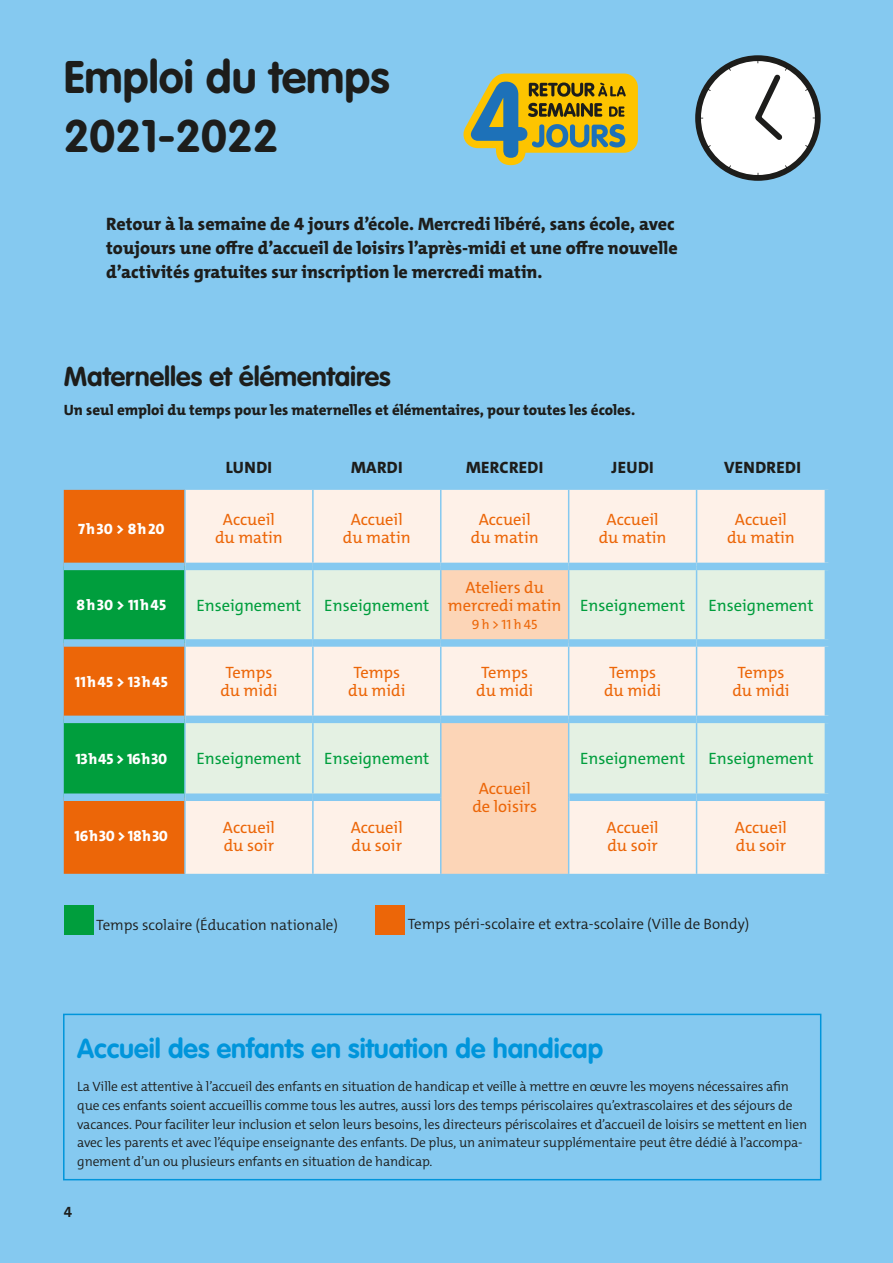
<style>
.page{position:relative;width:893px;height:1263px;background:#85c9f0}
.page>*{position:absolute;margin:0;border:0;box-sizing:border-box;transform-origin:0 0}
.t1{font:700 45px/58.5px "VAG Rounded LT Pro";color:#1d1d1b}
.t2{font:700 27px "VAG Rounded LT Pro";color:#0095db}
.t3{font:700 27px "VAG Rounded LT Pro";color:#1d1d1b}
.t4{font:800 18px/24px "The Mix C4 s";color:#1d1d1b}
.t5{font:16.5px/18px "The Mix C4 s";color:#ec6608;text-align:center}
.t6{font:16.5px "The Mix C4 s";color:#009e3d}
.t7{font:800 16.5px "The Mix C4 s";letter-spacing:.02em;color:#1d1d1b}
.t8{font:300 15px "The Mix C4 s";color:#1d1d1b}
.t9{font:800 15px "The Mix C4 s";color:#1d1d1b}
.t10{font:800 15px "The Mix C4 s";color:#fff}
.t11{font:700 15px "The Mix C4 s";color:#1d1d1b}
.t12{font:300 13.5px/18.8px "The Mix C4 s";letter-spacing:-.01em;color:#1d1d1b}
.t13{font:13.5px "The Mix C4 s";color:#ec6608}
</style>
<div class="page">
<svg style="left:695px;top:55px;width:126px;height:126px"></svg>
<div style="left:64px;top:490px;width:120px;height:384px;background:#ec6608"></div>
<div style="left:186px;top:490px;width:639px;height:384px;background:#fef1e8"></div>
<svg style="left:64px;top:570px;width:120px;height:223px;background:#4e8b2c"></svg>
<svg style="left:186px;top:570px;width:639px;height:223px;background:#ecf0e4"></svg>
<svg style="left:441px;top:570px;width:127px;height:304px;background:#fbdbc3"></svg>
<div style="left:825px;top:570px;width:7px;height:69px;background:#85c9f0"></div>
<div style="left:825px;top:801px;width:7px;height:73px;background:#85c9f0"></div>
<div style="left:825px;top:490px;width:7px;height:73px;background:#85c9f0"></div>
<div style="left:825px;top:647px;width:7px;height:69px;background:#85c9f0"></div>
<hr style="left:312px;top:490px;width:2px;height:73px;background:#85c9f0">
<hr style="left:568px;top:490px;width:1px;height:73px;background:#85c9f0">
<hr style="left:696px;top:490px;width:1px;height:73px;background:#85c9f0">
<hr style="left:312px;top:570px;width:2px;height:69px;background:#85c9f0">
<hr style="left:568px;top:570px;width:1px;height:69px;background:#85c9f0">
<hr style="left:696px;top:570px;width:1px;height:69px;background:#85c9f0">
<hr style="left:312px;top:647px;width:2px;height:69px;background:#85c9f0">
<hr style="left:440px;top:647px;width:1px;height:69px;background:#85c9f0">
<hr style="left:568px;top:647px;width:1px;height:69px;background:#85c9f0">
<hr style="left:696px;top:647px;width:1px;height:69px;background:#85c9f0">
<hr style="left:312px;top:801px;width:2px;height:73px;background:#85c9f0">
<hr style="left:696px;top:801px;width:1px;height:73px;background:#85c9f0">
<hr style="left:440px;top:490px;width:1px;height:73px;background:#85c9f0">
<hr style="left:440px;top:570px;width:1px;height:69px;background:#85c9f0">
<div style="left:64px;top:639px;width:120px;height:8px;background:#85c9f0"></div>
<div style="left:64px;top:716px;width:120px;height:7px;background:#85c9f0"></div>
<div style="left:64px;top:793px;width:120px;height:8px;background:#85c9f0"></div>
<hr style="left:312px;top:723px;width:2px;height:70px;background:#85c9f0">
<hr style="left:696px;top:723px;width:1px;height:70px;background:#85c9f0">
<hr style="left:440px;top:723px;width:1px;height:74px;background:#85c9f0">
<hr style="left:568px;top:723px;width:1px;height:74px;background:#85c9f0">
<hr style="left:440px;top:797px;width:1px;height:77px;background:#85c9f0">
<hr style="left:568px;top:797px;width:1px;height:77px;background:#85c9f0">
<div style="left:64px;top:563px;width:120px;height:7px;background:#85c9f0"></div>
<div style="left:186px;top:793px;width:127px;height:8px;background:#85c9f0"></div>
<div style="left:313px;top:793px;width:127px;height:8px;background:#85c9f0"></div>
<div style="left:569px;top:793px;width:128px;height:8px;background:#85c9f0"></div>
<div style="left:697px;top:793px;width:135px;height:8px;background:#85c9f0"></div>
<div style="left:186px;top:716px;width:127px;height:7px;background:#85c9f0"></div>
<div style="left:313px;top:716px;width:128px;height:7px;background:#85c9f0"></div>
<div style="left:441px;top:716px;width:128px;height:7px;background:#85c9f0"></div>
<div style="left:569px;top:716px;width:128px;height:7px;background:#85c9f0"></div>
<div style="left:697px;top:716px;width:135px;height:7px;background:#85c9f0"></div>
<div style="left:186px;top:563px;width:127px;height:7px;background:#85c9f0"></div>
<div style="left:313px;top:563px;width:128px;height:7px;background:#85c9f0"></div>
<div style="left:441px;top:563px;width:128px;height:7px;background:#85c9f0"></div>
<div style="left:569px;top:563px;width:128px;height:7px;background:#85c9f0"></div>
<div style="left:697px;top:563px;width:135px;height:7px;background:#85c9f0"></div>
<div style="left:186px;top:639px;width:127px;height:8px;background:#85c9f0"></div>
<div style="left:313px;top:639px;width:128px;height:8px;background:#85c9f0"></div>
<div style="left:441px;top:639px;width:128px;height:8px;background:#85c9f0"></div>
<div style="left:569px;top:639px;width:128px;height:8px;background:#85c9f0"></div>
<div style="left:697px;top:639px;width:135px;height:8px;background:#85c9f0"></div>
<hr style="left:184px;top:490px;width:2px;height:76px;background:#85c9f0">
<hr style="left:184px;top:566px;width:2px;height:77px;background:#85c9f0">
<hr style="left:184px;top:643px;width:2px;height:76px;background:#85c9f0">
<hr style="left:184px;top:719px;width:2px;height:78px;background:#85c9f0">
<hr style="left:184px;top:797px;width:2px;height:77px;background:#85c9f0">
<div style="left:825px;top:723px;width:7px;height:70px;background:#85c9f0"></div>
<svg style="left:463px;top:74px;width:175px;height:91px;background:#a3a557"></svg>
<div style="left:64px;top:905px;width:29px;height:29px;background:#009e3d"></div>
<div style="left:375px;top:905px;width:30px;height:29px;background:#ec6608"></div>
<div style="left:63px;top:1014px;width:758px;height:166px;border:2px solid #0095db"></div>
<h1 class="t1" style="left:64px;top:49px;width:327px">Emploi du temps<br>2021-2022</h1>
<h3 class="t4" style="left:106px;top:212px;width:573px">Retour à la semaine de 4 jours d’école. Mercredi libéré, sans école, avec toujours une offre d’accueil de loisirs l’après-midi et une offre nouvelle d’activités gratuites sur inscription le mercredi matin.</h3>
<h2 class="t3" style="left:64px;top:359px;width:328px">Maternelles et élémentaires</h2>
<p class="t9" style="left:64px;top:400px;width:573px">Un seul emploi du temps pour les maternelles et élémentaires, pour toutes les écoles.</p>
<p class="t7" style="left:226px;top:457px;width:48px">LUNDI</p>
<p class="t7" style="left:351px;top:457px;width:53px">MARDI</p>
<p class="t7" style="left:466px;top:457px;width:79px">MERCREDI</p>
<p class="t7" style="left:611px;top:457px;width:44px">JEUDI</p>
<p class="t7" style="left:724px;top:457px;width:78px">VENDREDI</p>
<p class="t10" style="left:78px;top:519px;width:88px">7 h 30 &gt; 8 h 20</p>
<p class="t5" style="left:215px;top:511px;width:69px">Accueil du matin</p>
<p class="t5" style="left:343px;top:511px;width:69px">Accueil du matin</p>
<p class="t5" style="left:471px;top:511px;width:69px">Accueil du matin</p>
<p class="t5" style="left:599px;top:511px;width:69px">Accueil du matin</p>
<p class="t5" style="left:727px;top:511px;width:69px">Accueil du matin</p>
<p class="t10" style="left:77px;top:595px;width:91px">8 h 30 &gt; 11 h 45</p>
<p class="t6" style="left:196px;top:595px;width:107px">Enseignement</p>
<p class="t6" style="left:324px;top:595px;width:107px">Enseignement</p>
<p class="t5" style="left:448px;top:578px;width:115px">Ateliers du mercredi matin</p>
<p class="t13" style="left:472px;top:615px;width:67px">9 h &gt; 11 h 45</p>
<p class="t6" style="left:580px;top:595px;width:107px">Enseignement</p>
<p class="t6" style="left:708px;top:595px;width:107px">Enseignement</p>
<p class="t10" style="left:75px;top:672px;width:94px">11 h 45 &gt; 13 h 45</p>
<p class="t5" style="left:220px;top:664px;width:59px">Temps du midi</p>
<p class="t5" style="left:348px;top:664px;width:59px">Temps du midi</p>
<p class="t5" style="left:476px;top:664px;width:59px">Temps du midi</p>
<p class="t5" style="left:604px;top:664px;width:59px">Temps du midi</p>
<p class="t5" style="left:732px;top:664px;width:59px">Temps du midi</p>
<p class="t10" style="left:75px;top:749px;width:93px">13 h 45 &gt; 16 h 30</p>
<p class="t6" style="left:196px;top:748px;width:107px">Enseignement</p>
<p class="t6" style="left:324px;top:748px;width:107px">Enseignement</p>
<p class="t5" style="left:472px;top:779px;width:66px">Accueil de loisirs</p>
<p class="t6" style="left:580px;top:748px;width:107px">Enseignement</p>
<p class="t6" style="left:708px;top:748px;width:107px">Enseignement</p>
<p class="t10" style="left:75px;top:826px;width:95px">16 h 30 &gt; 18 h 30</p>
<p class="t5" style="left:223px;top:818px;width:54px;text-align:left">Accueil du soir</p>
<p class="t5" style="left:351px;top:818px;width:54px;text-align:left">Accueil du soir</p>
<p class="t5" style="left:607px;top:818px;width:54px;text-align:left">Accueil du soir</p>
<p class="t5" style="left:735px;top:818px;width:54px;text-align:left">Accueil du soir</p>
<p class="t8" style="left:96px;top:915px;width:243px">Temps scolaire (Éducation nationale)</p>
<p class="t8" style="left:408px;top:914px;width:343px">Temps péri-scolaire et extra-scolaire (Ville de Bondy)</p>
<h2 class="t2" style="left:77px;top:1032px;width:527px">Accueil des enfants en situation de handicap</h2>
<p class="t12" style="left:77px;top:1077px;width:731px">La Ville est attentive à l’accueil des enfants en situation de handicap et veille à mettre en œuvre les moyens nécessaires afin que ces enfants soient accueillis comme tous les autres, aussi lors des temps périscolaires qu’extrascolaires et des séjours de vacances. Pour faciliter leur inclusion et selon leurs besoins, les directeurs périscolaires et d’accueil de loisirs se mettent en lien avec les parents et avec l’équipe enseignante des enfants. De plus, un animateur supplémentaire peut être dédié à l’accompa&shy;gnement d’un ou plusieurs enfants en situation de handicap.</p>
<p class="t11" style="left:64px;top:1202px;width:10px">4</p>
</div>
